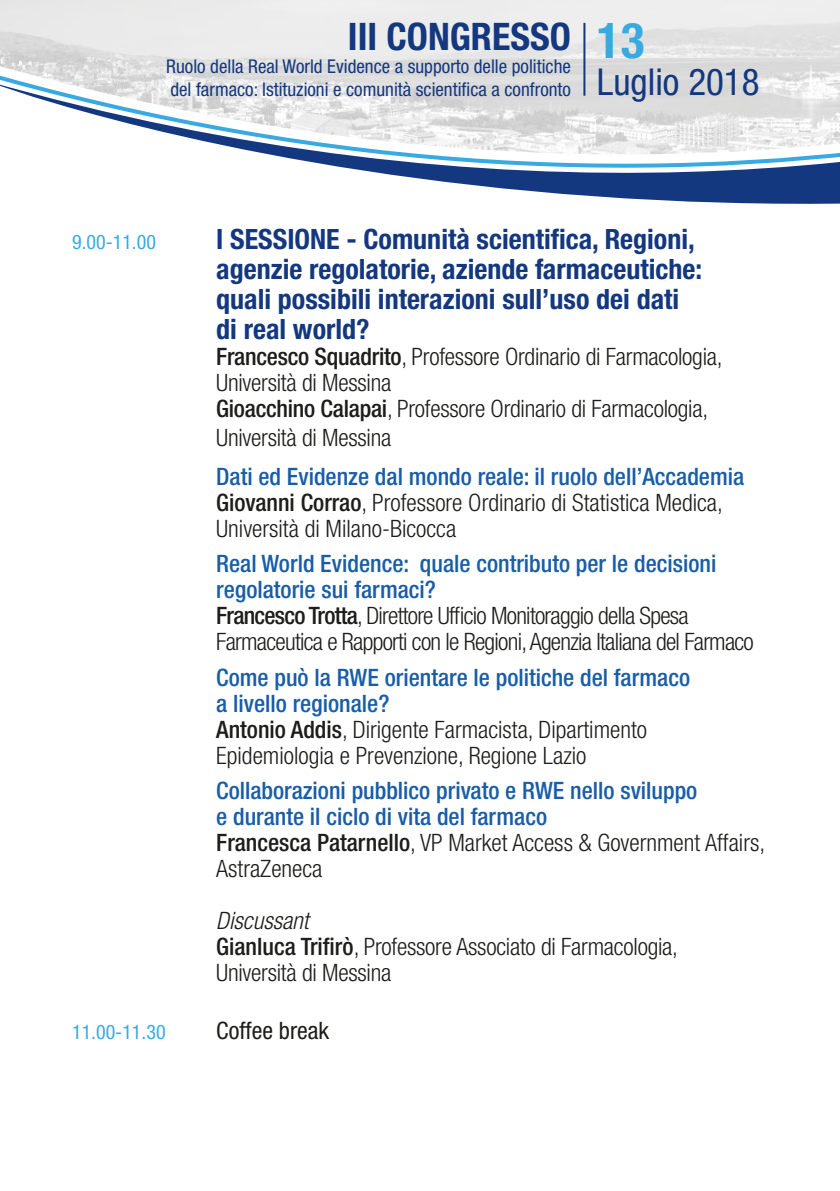
<style>
.page{position:relative;width:840px;height:1191px;background:#fff}
.page>*{position:absolute;margin:0;border:0;box-sizing:border-box;transform-origin:0 0}
.t1{font:700 condensed 49.4px "Helvetica Neue LT Std";color:#38aae1}
.t2{font:700 condensed 38px "Helvetica Neue LT Std";color:#14387f}
.t3{font:condensed 37px "Helvetica Neue LT Std";color:#14387f}
.t4{font:700 condensed 28px/30px "Helvetica Neue LT Std";color:#14387f}
.t5{font:300 condensed 24px/26px "Helvetica Neue LT Std";letter-spacing:-.01em;color:#1d1d1b}
.t6{font:300 condensed 24px/26px "Helvetica Neue LT Std";letter-spacing:-.03em;color:#1d1d1b}
.t7{font:500 condensed 24px/26px "Helvetica Neue LT Std";color:#195da9}
.t8{font:condensed 24px "Helvetica Neue LT Std";color:#1d1d1b}
.t9{font:condensed 20px "Helvetica Neue LT Std";color:#38aae1}
.t10{font:condensed 19px/22.8px "Helvetica Neue LT Std";color:#14387f}
.s1{font-weight:500}
.s2{font-weight:500;color:#195da9}
.s3{color:#1d1d1b}
.s4{font-weight:300;color:#1d1d1b}
.s5{font-style:italic}
</style>
<div class="page">
<svg style="left:0;top:0;width:839px;height:204px"></svg>
<hr style="left:583px;top:23px;width:2px;height:73px;background:#14387f">
<h2 class="t2" style="left:348px;top:13px;width:224px">III CONGRESSO</h2>
<p class="t10" style="left:166px;top:55px;width:406px">Ruolo della Real World Evidence a supporto delle politiche del farmaco: Istituzioni e comunità scientifica a confronto</p>
<h1 class="t1" style="left:596px;top:11px;width:49px">13</h1>
<h3 class="t3" style="left:596px;top:61px;width:164px">Luglio 2018</h3>
<p class="t9" style="left:72px;top:231px;width:85px">9.00-11.00</p>
<p class="t4" style="left:216px;top:224px;width:487px">I SESSIONE - Comunità scientifica, Regioni, agenzie regolatorie, aziende farmaceutiche: quali possibili interazioni sull’uso dei dati di real world?</p>
<p class="t5" style="left:216px;top:343px;width:507px"><span class="s1">Francesco Squadrito</span>, Professore Ordinario di Farmacologia,<br>Università di Messina<br><span class="s1">Gioacchino Calapai</span>, Professore Ordinario di Farmacologia,</p>
<p class="t5" style="left:216px;top:424px;width:177px">Università di Messina</p>
<p class="t5" style="left:216px;top:463px;width:529px"><span class="s2">Dati ed Evidenze dal mondo reale: il ruolo dell’Accademia<br></span><span class="s1">Giovanni Corrao</span>, Professore Ordinario di Statistica Medica,<br>Università di Milano-Bicocca</p>
<p class="t6" style="left:216px;top:550px;width:539px"><span class="s2">Real World Evidence: quale contributo per le decisioni regolatorie sui farmaci?<br></span><span class="s1">Francesco Trotta</span>, Direttore Ufficio Monitoraggio della Spesa Farmaceutica e Rapporti con le Regioni, Agenzia Italiana del Farmaco</p>
<p class="t5" style="left:216px;top:664px;width:475px"><span class="s2">Come può la RWE orientare le politiche del farmaco a livello regionale?<br></span><span class="s1">Antonio Addis</span>, Dirigente Farmacista, Dipartimento Epidemiologia e Prevenzione, Regione Lazio</p>
<p class="t7" style="left:216px;top:777px;width:550px">Collaborazioni pubblico privato e RWE nello sviluppo<br>e durante il ciclo di vita del farmaco<br><span class="s3">Francesca Patarnello</span><span class="s4">, VP Market Access &amp; Government Affairs, AstraZeneca</span></p>
<p class="t5" style="left:216px;top:907px;width:463px"><span class="s5">Discussant<br></span><span class="s1">Gianluca Trifirò</span>, Professore Associato di Farmacologia,<br>Università di Messina</p>
<p class="t9" style="left:72px;top:1020px;width:95px">11.00-11.30</p>
<p class="t8" style="left:216px;top:1016px;width:114px">Coffee break</p>
</div>
